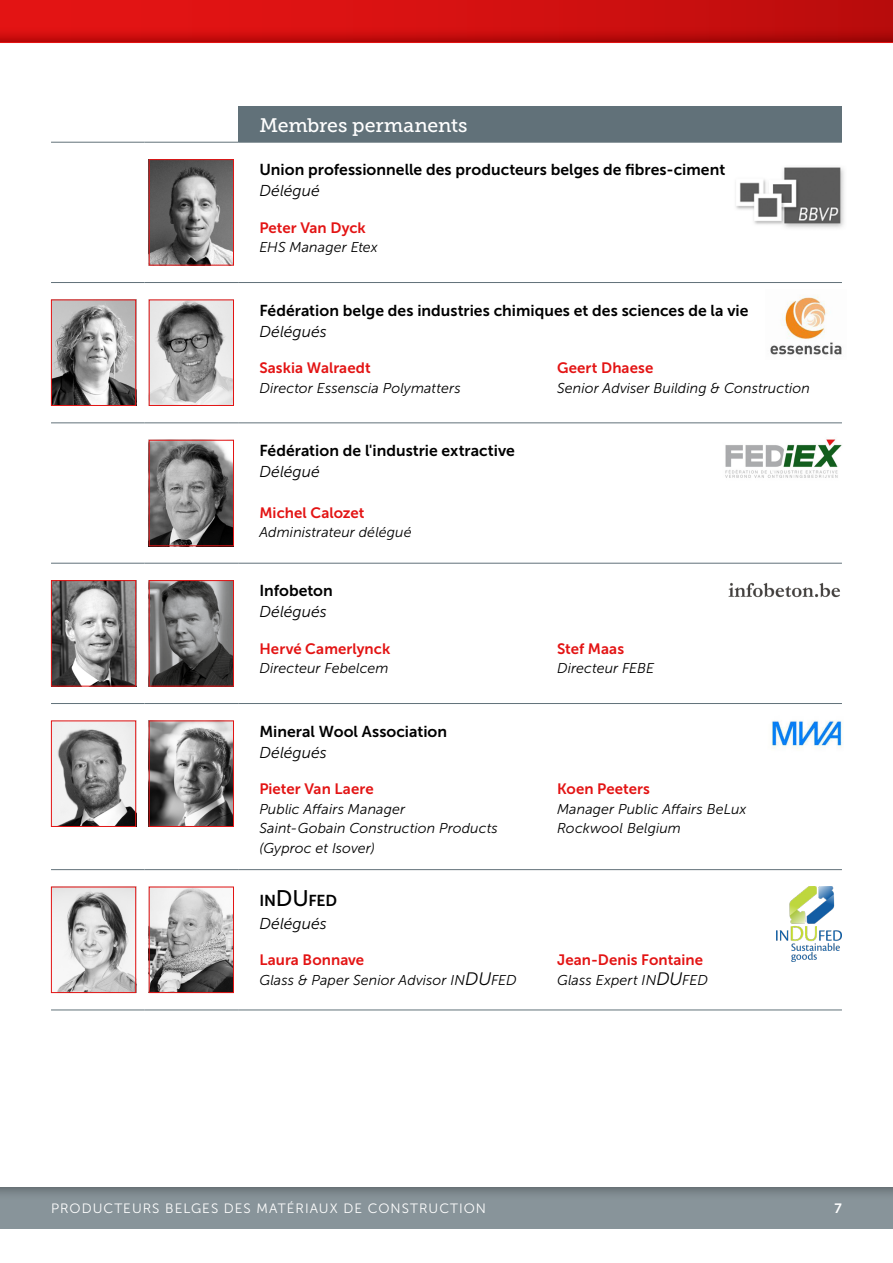
<style>
.page{position:relative;width:893px;height:1263px;background:#fff}
.page>*{position:absolute;margin:0;border:0;box-sizing:border-box;transform-origin:0 0}
.t1{font:19.5px "Museo Slab 500";letter-spacing:-.01em;color:#fff}
.t2{font:15.75px "Museo Sans 700";color:#000}
.t3{font:italic 15.75px "Museo Sans 300";color:#000}
.t4{font:15px "Museo Sans 700";letter-spacing:.005em;color:#e31414}
.t5{font:italic 14.25px "Museo Sans 300";letter-spacing:.005em;color:#000}
.t6{font:13.5px "Museo Sans 300";letter-spacing:.075em;color:#fff}
.t7{font:13.5px "Museo Sans 700";color:#fff}
.s1{font-family:"Museo Sans 500";font-size:22.5px}
.s2{font-size:18px}
</style>
<div class="page">
<div style="left:0;top:0;width:893px;height:45px;background:#b40b0b;opacity:.9"></div>
<div style="left:0;top:1186px;width:893px;height:43px;background:#88949a"></div>
<div style="left:0;top:1142px;width:893px;height:59px;background:#000;opacity:.5"></div>
<div style="left:0;top:1157px;width:893px;height:29px;background:#fff"></div>
<div style="left:0;top:1118px;width:893px;height:43px;background:#fff"></div>
<hr style="left:0;top:42px;width:893px;height:1px;background:#e31414">
<img style="left:736px;top:167px;width:108px;height:61px">
<div style="left:238px;top:106px;width:604px;height:36px;background:#617179"></div>
<hr style="left:51px;top:142px;width:94px;height:1px;background:#617179">
<hr style="left:145px;top:142px;width:93px;height:1px;background:#617179">
<hr style="left:238px;top:142px;width:604px;height:1px;background:#617179">
<hr style="left:51px;top:703px;width:94px;height:1px;background:#617179">
<hr style="left:145px;top:703px;width:93px;height:1px;background:#617179">
<hr style="left:238px;top:703px;width:604px;height:1px;background:#617179">
<hr style="left:51px;top:282px;width:94px;height:1px;background:#617179">
<hr style="left:145px;top:282px;width:93px;height:1px;background:#617179">
<hr style="left:238px;top:282px;width:604px;height:1px;background:#617179">
<hr style="left:51px;top:869px;width:94px;height:1px;background:#617179">
<hr style="left:145px;top:869px;width:93px;height:1px;background:#617179">
<hr style="left:238px;top:869px;width:604px;height:1px;background:#617179">
<hr style="left:51px;top:422px;width:94px;height:1px;background:#617179">
<hr style="left:145px;top:422px;width:93px;height:1px;background:#617179">
<hr style="left:238px;top:422px;width:604px;height:1px;background:#617179">
<hr style="left:51px;top:563px;width:94px;height:1px;background:#617179">
<hr style="left:145px;top:563px;width:93px;height:1px;background:#617179">
<hr style="left:238px;top:563px;width:604px;height:1px;background:#617179">
<hr style="left:51px;top:1009px;width:94px;height:1px;background:#617179">
<hr style="left:145px;top:1009px;width:93px;height:1px;background:#617179">
<hr style="left:238px;top:1009px;width:604px;height:1px;background:#617179">
<img style="left:151px;top:161px;width:81px;height:102px">
<div style="left:149px;top:159px;width:85px;height:106px;border:1px solid #e31414"></div>
<img style="left:53px;top:302px;width:81px;height:102px">
<div style="left:51px;top:300px;width:85px;height:106px;border:1px solid #e31414"></div>
<img style="left:151px;top:302px;width:81px;height:102px">
<div style="left:149px;top:300px;width:85px;height:106px;border:1px solid #e31414"></div>
<img style="left:151px;top:442px;width:81px;height:102px">
<div style="left:149px;top:440px;width:85px;height:106px;border:1px solid #e31414"></div>
<img style="left:53px;top:582px;width:81px;height:102px">
<div style="left:51px;top:580px;width:85px;height:106px;border:1px solid #e31414"></div>
<img style="left:151px;top:582px;width:81px;height:102px">
<div style="left:149px;top:580px;width:85px;height:106px;border:1px solid #e31414"></div>
<img style="left:53px;top:722px;width:81px;height:103px">
<div style="left:51px;top:720px;width:85px;height:107px;border:1px solid #e31414"></div>
<img style="left:151px;top:722px;width:81px;height:103px">
<div style="left:149px;top:720px;width:85px;height:107px;border:1px solid #e31414"></div>
<img style="left:53px;top:889px;width:81px;height:102px">
<div style="left:51px;top:887px;width:85px;height:106px;border:1px solid #e31414"></div>
<img style="left:151px;top:889px;width:81px;height:102px">
<div style="left:149px;top:887px;width:85px;height:106px;border:1px solid #e31414"></div>
<img style="left:771px;top:720px;width:71px;height:29px">
<img style="left:777px;top:887px;width:65px;height:74px">
<img style="left:728px;top:582px;width:112px;height:16px">
<img style="left:725px;top:439px;width:117px;height:39px">
<img style="left:770px;top:296px;width:72px;height:59px">
<h1 class="t1" style="left:259px;top:114px;width:210px">Membres permanents</h1>
<p class="t2" style="left:259px;top:161px;width:467px">Union professionnelle des producteurs belges de fibres-ciment</p>
<p class="t3" style="left:259px;top:182px;width:62px">Délégué</p>
<p class="t4" style="left:259px;top:219px;width:108px">Peter Van Dyck</p>
<p class="t5" style="left:259px;top:240px;width:120px">EHS Manager Etex</p>
<p class="t2" style="left:259px;top:301px;width:491px">Fédération belge des industries chimiques et des sciences de la vie</p>
<p class="t3" style="left:259px;top:323px;width:69px">Délégués</p>
<p class="t4" style="left:259px;top:360px;width:113px">Saskia Walraedt</p>
<p class="t4" style="left:557px;top:360px;width:98px">Geert Dhaese</p>
<p class="t5" style="left:259px;top:380px;width:203px">Director Essenscia Polymatters</p>
<p class="t5" style="left:557px;top:380px;width:254px">Senior Adviser Building &amp; Construction</p>
<p class="t2" style="left:259px;top:442px;width:257px">Fédération de l'industrie extractive</p>
<p class="t3" style="left:259px;top:463px;width:62px">Délégué</p>
<p class="t4" style="left:259px;top:504px;width:107px">Michel Calozet</p>
<p class="t5" style="left:259px;top:525px;width:154px">Administrateur délégué</p>
<p class="t2" style="left:259px;top:582px;width:75px">Infobeton</p>
<p class="t3" style="left:259px;top:603px;width:69px">Délégués</p>
<p class="t4" style="left:259px;top:640px;width:132px">Hervé Camerlynck</p>
<p class="t4" style="left:557px;top:640px;width:69px">Stef Maas</p>
<p class="t5" style="left:259px;top:661px;width:131px">Directeur Febelcem</p>
<p class="t5" style="left:557px;top:661px;width:99px">Directeur FEBE</p>
<p class="t2" style="left:259px;top:722px;width:189px">Mineral Wool Association</p>
<p class="t3" style="left:259px;top:744px;width:69px">Délégués</p>
<p class="t4" style="left:259px;top:780px;width:116px">Pieter Van Laere</p>
<p class="t4" style="left:557px;top:780px;width:94px">Koen Peeters</p>
<p class="t5" style="left:259px;top:801px;width:147px">Public Affairs Manager</p>
<p class="t5" style="left:557px;top:801px;width:191px">Manager Public Affairs BeLux</p>
<p class="t5" style="left:259px;top:820px;width:240px">Saint-Gobain Construction Products</p>
<p class="t5" style="left:557px;top:820px;width:125px">Rockwool Belgium</p>
<p class="t5" style="left:259px;top:840px;width:117px">(Gyproc et Isover)</p>
<p class="t2" style="left:259px;top:891px;width:79px">IN<span class="s1">DU</span>FED</p>
<p class="t3" style="left:259px;top:915px;width:69px">Délégués</p>
<p class="t4" style="left:259px;top:952px;width:106px">Laura Bonnave</p>
<p class="t4" style="left:557px;top:952px;width:148px">Jean-Denis Fontaine</p>
<p class="t5" style="left:259px;top:972px;width:259px">Glass &amp; Paper Senior Advisor IN<span class="s2">DU</span>FED</p>
<p class="t5" style="left:557px;top:972px;width:152px">Glass Expert IN<span class="s2">DU</span>FED</p>
<p class="t6" style="left:51px;top:1201px;width:437px">PRODUCTEURS BELGES DES MATÉRIAUX DE CONSTRUCTION</p>
<p class="t7" style="left:835px;top:1200px;width:9px">7</p>
</div>
